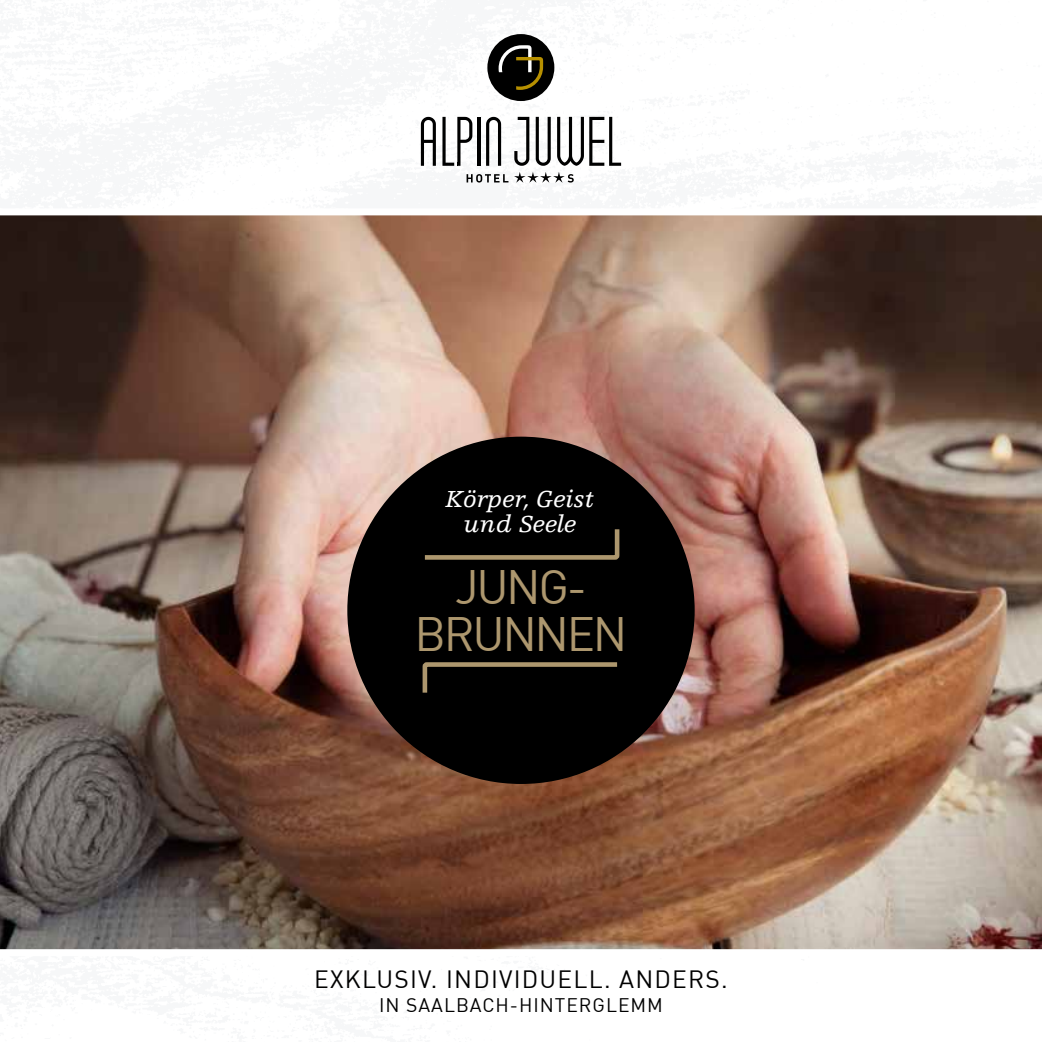
<style>
.page{position:relative;width:1042px;height:1042px;background:#fff}
.page>*{position:absolute;margin:0;border:0;box-sizing:border-box;transform-origin:0 0}
.t1{font:47.25px/47.2px "DIN";letter-spacing:-.05em;color:#ad976e;text-align:center}
.t2{font:24.5px "DIN";letter-spacing:.05em;color:#000}
.t3{font:italic 24.5px/24.5px "Egyptienne F";color:#fff;text-align:center}
.t4{font:19.25px "DIN";letter-spacing:.05em;color:#000}
</style>
<div class="page">
<img style="left:0;top:215px;width:1042px;height:734px">
<svg style="left:421px;top:117px;width:15px;height:49px"></svg>
<hr style="left:477px;top:117px;width:3px;height:49px;background:#000">
<svg style="left:486px;top:117px;width:15px;height:49px"></svg>
<svg style="left:514px;top:117px;width:15px;height:49px"></svg>
<svg style="left:536px;top:117px;width:15px;height:49px"></svg>
<svg style="left:442px;top:117px;width:30px;height:49px"></svg>
<svg style="left:557px;top:117px;width:64px;height:49px"></svg>
<div style="left:487px;top:34px;width:67px;height:67px;background:#000;border-radius:50%"></div>
<svg style="left:498px;top:45px;width:45px;height:45px"></svg>
<svg style="left:466px;top:174px;width:42px;height:9px"></svg>
<svg style="left:514px;top:172px;width:60px;height:11px"></svg>
<div style="left:347px;top:437px;width:347px;height:347px;background:#000;border-radius:50%"></div>
<svg style="left:422px;top:529px;width:198px;height:164px"></svg>
<p class="t3" style="left:445px;top:487px;width:150px">Körper, Geist und Seele</p>
<h1 class="t1" style="left:415px;top:562px;width:214px">JUNG-<br>BRUNNEN</h1>
<p class="t2" style="left:314px;top:963px;width:415px">EXKLUSIV. INDIVIDUELL. ANDERS.</p>
<p class="t4" style="left:379px;top:993px;width:285px">IN SAALBACH-HINTERGLEMM</p>
</div>
